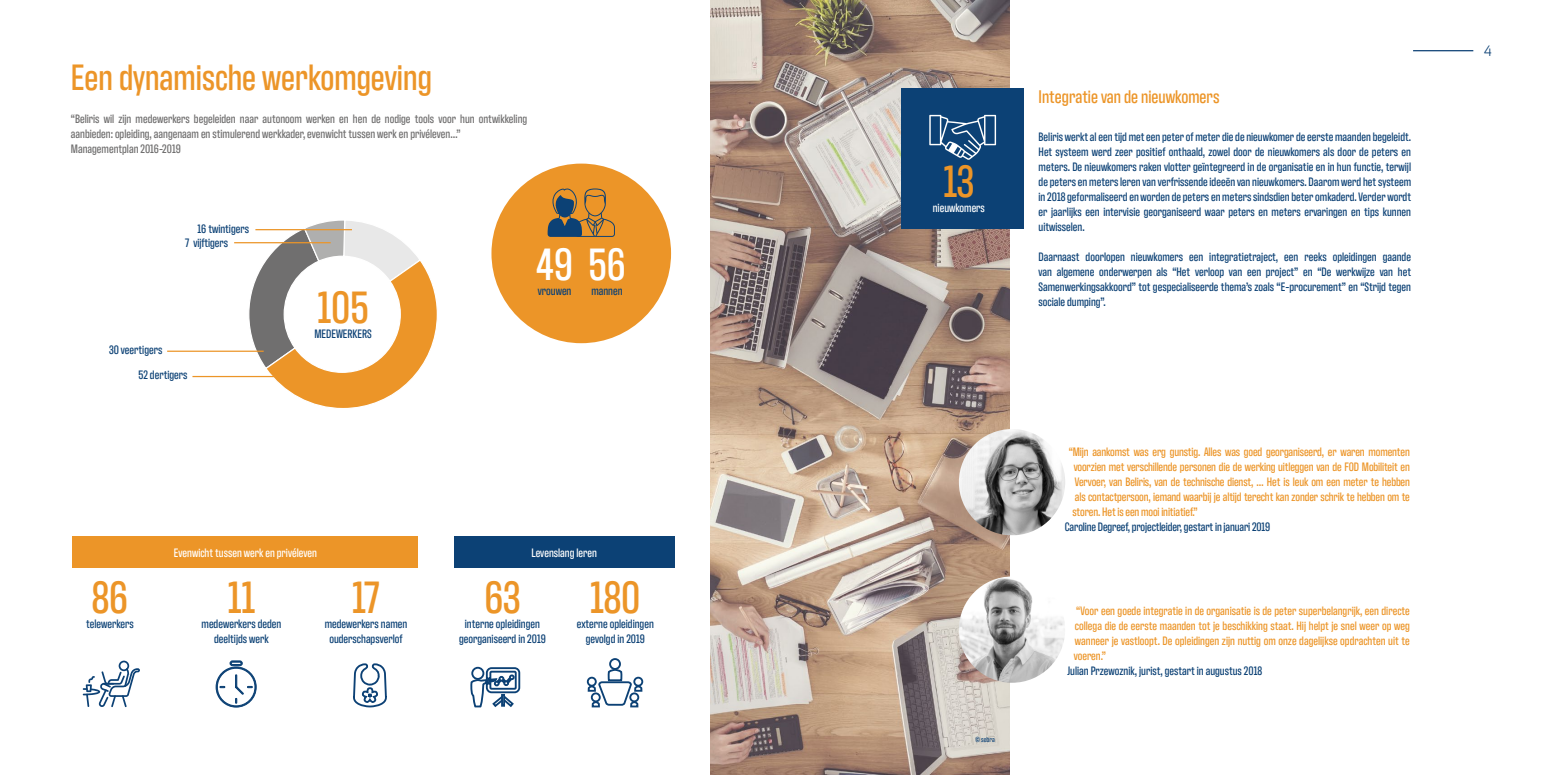
<style>
.page{position:relative;width:1550px;height:775px;background:#fff}
.page>*{position:absolute;margin:0;border:0;box-sizing:border-box;transform-origin:0 0}
.t1{font:500 46.25px "Antarctican Headline";color:#ec9528}
.t2{font:500 46.25px "Antarctican Headline";color:#fff}
.t3{font:500 37.5px "Antarctican Headline";color:#ec9528}
.t4{font:500 18.75px "Antarctican Headline";color:#ec9528}
.t5{font:15px "Aaux Next";color:#0c4175}
.t6{font:500 12.5px/15px "Antarctican Headline";color:#0c4175;text-align:center}
.t7{font:500 12.5px/15px "Antarctican Headline";letter-spacing:-.01em;color:#ec9528;text-align:justify}
.t8{font:500 12.5px/15px "Antarctican Headline";color:#706f6f}
.t9{font:500 12.5px "Antarctican Headline";color:#fff}
.t10{font:500 7.5px "Antarctican Headline";color:#0c4175}
</style>
<div class="page">
<hr style="left:1413px;top:50px;width:60px;height:1px;background:#0c4175">
<svg style="left:248px;top:220px;width:189px;height:188px"></svg>
<div style="left:491px;top:164px;width:180px;height:179px;background:#ec9528;border-radius:50%"></div>
<img style="left:710px;top:0;width:300px;height:775px">
<div style="left:902px;top:88px;width:122px;height:141px;background:#0c4175"></div>
<svg style="left:929px;top:115px;width:67px;height:45px"></svg>
<img style="left:959px;top:576px;width:106px;height:107px;border-radius:53px">
<img style="left:959px;top:429px;width:106px;height:106px;border-radius:52px">
<svg style="left:548px;top:188px;width:67px;height:49px"></svg>
<hr style="left:167px;top:351px;width:97px;height:1px;background:#ec9528">
<hr style="left:192px;top:376px;width:97px;height:1px;background:#ec9528">
<hr style="left:234px;top:242px;width:97px;height:1px;background:#ec9528">
<hr style="left:255px;top:229px;width:97px;height:1px;background:#ec9528">
<div style="left:73px;top:536px;width:345px;height:32px;background:#ec9528"></div>
<div style="left:454px;top:536px;width:220px;height:32px;background:#0c4175"></div>
<svg style="left:587px;top:658px;width:56px;height:50px"></svg>
<svg style="left:470px;top:666px;width:51px;height:42px"></svg>
<svg style="left:83px;top:661px;width:57px;height:46px"></svg>
<svg style="left:215px;top:660px;width:42px;height:48px"></svg>
<svg style="left:353px;top:663px;width:34px;height:45px"></svg>
<h2 class="t3" style="left:71px;top:52px;width:363px">Een dynamische werkomgeving</h2>
<p class="t8" style="left:71px;top:111px;width:458px">“Beliris wil zijn medewerkers begeleiden naar autonoom werken en hen de nodige tools voor hun ontwikkeling aanbieden: opleiding, aangenaam en stimulerend werkkader, evenwicht tussen werk en privéleven…”<br>Managementplan 2016-2019</p>
<p class="t6" style="left:198px;top:220px;width:53px">16 twintigers</p>
<p class="t6" style="left:185px;top:234px;width:44px">7 vijftigers</p>
<p class="t6" style="left:109px;top:342px;width:55px">30 veertigers</p>
<p class="t6" style="left:138px;top:367px;width:51px">52 dertigers</p>
<h1 class="t1" style="left:318px;top:275px;width:53px">105</h1>
<p class="t6" style="left:314px;top:325px;width:59px">MEDEWERKERS</p>
<h1 class="t2" style="left:536px;top:232px;width:91px">49 56</h1>
<p class="t6" style="left:538px;top:282px;width:35px">vrouwen</p>
<p class="t6" style="left:591px;top:282px;width:33px">mannen</p>
<h1 class="t1" style="left:92px;top:566px;width:38px">86</h1>
<p class="t6" style="left:86px;top:616px;width:49px">telewerkers</p>
<p class="t9" style="left:174px;top:544px;width:144px">Evenwicht tussen werk en privéleven</p>
<p class="t9" style="left:531px;top:544px;width:67px">Levenslang leren</p>
<h1 class="t1" style="left:228px;top:566px;width:29px">11</h1>
<p class="t6" style="left:202px;top:616px;width:81px">medewerkers deden deeltijds werk</p>
<h1 class="t1" style="left:352px;top:566px;width:29px">17</h1>
<p class="t6" style="left:325px;top:616px;width:84px">medewerkers namen ouderschapsverlof</p>
<h1 class="t1" style="left:484px;top:566px;width:38px">63</h1>
<p class="t6" style="left:459px;top:616px;width:88px">interne opleidingen georganiseerd in 2019</p>
<h1 class="t1" style="left:590px;top:566px;width:52px">180</h1>
<p class="t6" style="left:577px;top:616px;width:78px">externe opleidingen gevolgd in 2019</p>
<h1 class="t1" style="left:943px;top:149px;width:32px">13</h1>
<p class="t9" style="left:933px;top:199px;width:54px">nieuwkomers</p>
<h3 class="t4" style="left:1039px;top:84px;width:182px">Integratie van de nieuwkomers</h3>
<p class="t6" style="left:1039px;top:128px;width:374px;text-align:justify">Beliris werkt al een tijd met een peter of meter die de nieuwkomer de eerste maanden begeleidt.<br>Het systeem werd zeer positief onthaald, zowel door de nieuwkomers als door de peters en meters. De nieuwkomers raken vlotter geïntegreerd in de organisatie en in hun functie, terwijl de peters en meters leren van verfrissende ideeën van nieuwkomers. Daarom werd het systeem in 2018 geformaliseerd en worden de peters en meters sindsdien beter omkaderd. Verder wordt er jaarlijks een intervisie georganiseerd waar peters en meters ervaringen en tips kunnen uitwisselen.</p>
<p class="t6" style="left:1039px;top:248px;width:374px;text-align:justify">Daarnaast doorlopen nieuwkomers een integratietraject, een reeks opleidingen gaande van algemene onderwerpen als “Het verloop van een project” en “De werkwijze van het Samenwerkingsakkoord” tot gespecialiseerde thema’s zoals “E-procurement” en “Strijd tegen sociale dumping”.</p>
<p class="t10" style="left:976px;top:734px;width:21px">© sebra</p>
<p class="t7" style="left:1072px;top:443px;width:339px;text-indent:-4px">“Mijn aankomst was erg gunstig. Alles was goed georganiseerd, er waren momenten voorzien met verschillende personen die de werking uitleggen van de FOD Mobiliteit en Vervoer, van Beliris, van de technische dienst, … Het is leuk om een meter te hebben als contactpersoon, iemand waarbij je altijd terecht kan zonder schrik te hebben om te storen. Het is een mooi initiatief.”</p>
<p class="t6" style="left:1065px;top:518px;width:207px">Caroline Degreef, projectleider, gestart in januari 2019</p>
<p class="t7" style="left:1074px;top:602px;width:338px">“Voor een goede integratie in de organisatie is de peter superbelangrijk, een directe collega die de eerste maanden tot je beschikking staat. Hij helpt je snel weer op weg wanneer je vastloopt. De opleidingen zijn nuttig om onze dagelijkse opdrachten uit te voeren.”</p>
<p class="t6" style="left:1067px;top:662px;width:196px">Julian Przewoznik, jurist, gestart in augustus 2018</p>
<p class="t5" style="left:1484px;top:41px;width:10px">4</p>
</div>
